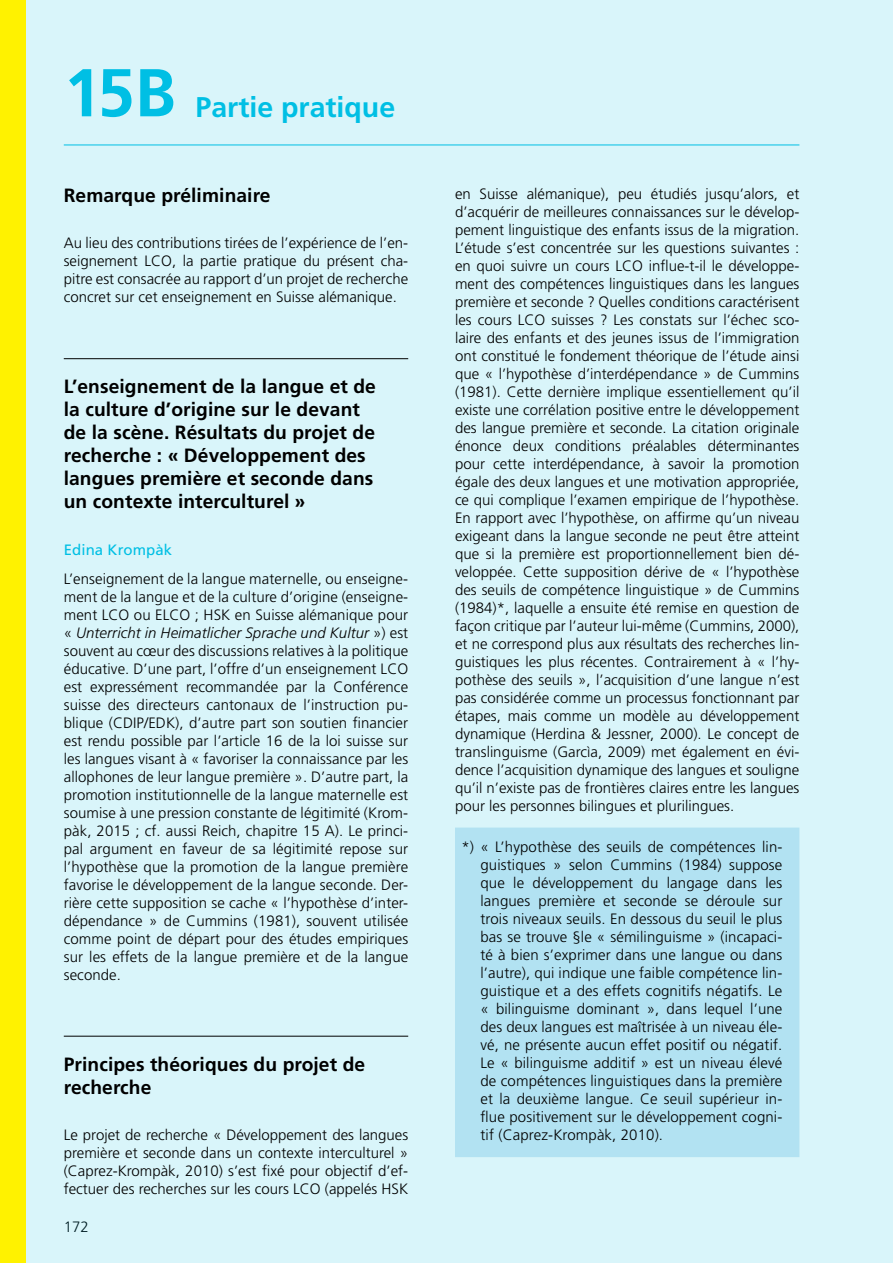
<style>
.page{position:relative;width:893px;height:1263px;background:#d9f5fa}
.page>*{position:absolute;margin:0;border:0;box-sizing:border-box;transform-origin:0 0}
.t1{font:700 67.5px "Frutiger";color:#00bfe4}
.t2{font:700 28.5px "Frutiger";color:#00bfe4}
.t3{font:700 19.2px/23.1px "Frutiger LT Pro";letter-spacing:.005em;color:#000}
.t4{font:300 15px/18px "Frutiger";color:#000;text-align:justify}
.t5{font:15px "Frutiger LT Pro";letter-spacing:.005em;color:#00bfe4}
.s1{font-style:italic}
.s2{font-family:"Frutiger LT Pro"}
</style>
<div class="page">
<hr style="left:64px;top:358px;width:344px;height:1px;background:#000">
<hr style="left:64px;top:1036px;width:344px;height:1px;background:#000">
<hr style="left:64px;top:145px;width:735px;height:1px;background:#00bfe4">
<div style="left:455px;top:827px;width:344px;height:330px;background:#b2e2f2"></div>
<div style="left:0;top:0;width:26px;height:1263px;background:#fff200"></div>
<h1 class="t1" style="left:64px;top:53px;width:114px">15B</h1>
<h2 class="t2" style="left:196px;top:91px;width:201px">Partie pratique</h2>
<p class="t3" style="left:64px;top:183px;width:208px">Remarque préliminaire</p>
<p class="t4" style="left:64px;top:234px;width:346px">Au lieu des contributions tirées de l’expérience de l’en&shy;seignement LCO, la partie pratique du présent cha&shy;pitre est consacrée au rapport d’un projet de recherche concret sur cet enseignement en Suisse alémanique.</p>
<p class="t3" style="left:64px;top:375px;width:314px">L’enseignement de la langue et de la culture d’origine sur le devant de la scène. Résultats du projet de recherche : « Développement des langues première et seconde dans un contexte interculturel »</p>
<p class="t5" style="left:64px;top:541px;width:110px">Edina Krompàk</p>
<p class="t4" style="left:64px;top:569px;width:346px">L’enseignement de la langue maternelle, ou enseigne&shy;ment de la langue et de la culture d’origine (enseigne&shy;ment LCO ou ELCO ; HSK en Suisse alémanique pour « <span class="s1">Unterricht in Heimatlicher Sprache und Kultur</span> ») est souvent au cœur des discussions relatives à la politique éducative. D’une part, l’offre d’un enseignement LCO est expressément recommandée par la Conférence suisse des directeurs cantonaux de l’instruction pu&shy;blique (CDIP/EDK), d’autre part son soutien financier est rendu possible par l’article 16 de la loi suisse sur les langues visant à « favoriser la connaissance par les allophones de leur langue première ». D’autre part, la promotion institutionnelle de la langue maternelle est soumise à une pression constante de légitimité (Krom&shy;pàk, 2015 ; cf. aussi Reich, chapitre 15 A). Le princi&shy;pal argument en faveur de sa légitimité repose sur l’hypothèse que la promotion de la langue première favorise le développement de la langue seconde. Der&shy;rière cette supposition se cache « l’hypothèse d’inter&shy;dépendance » de Cummins (1981), souvent utilisée comme point de départ pour des études empiriques sur les effets de la langue première et de la langue seconde.</p>
<p class="t3" style="left:64px;top:1052px;width:303px">Principes théoriques du projet de recherche</p>
<p class="t4" style="left:64px;top:1126px;width:346px">Le projet de recherche « Développement des langues première et seconde dans un contexte interculturel » (Caprez-Krompàk, 2010) s’est fixé pour objectif d’ef&shy;fectuer des recherches sur les cours LCO (appelés HSK</p>
<p class="t4" style="left:64px;top:1218px;width:27px">172</p>
<p class="t4" style="left:455px;top:185px;width:346px">en Suisse alémanique), peu étudiés jusqu’alors, et d’acquérir de meilleures connaissances sur le dévelop&shy;pement linguistique des enfants issus de la migration.<br>L’étude s’est concentrée sur les questions suivantes : en quoi suivre un cours LCO influe-t-il le développe&shy;ment des compétences linguistiques dans les langues première et seconde ? Quelles conditions caractérisent les cours LCO suisses ? Les constats sur l’échec sco&shy;laire des enfants et des jeunes issus de l’immigration ont constitué le fondement théorique de l’étude ainsi que « l’hypothèse d’interdépendance » de Cummins (1981). Cette dernière implique essentiellement qu’il existe une corrélation positive entre le développement des langue première et seconde. La citation originale énonce deux conditions préalables déterminantes pour cette interdépendance, à savoir la promotion égale des deux langues et une motivation appropriée, ce qui complique l’examen empirique de l’hypothèse.<br>En rapport avec l’hypothèse, on affirme qu’un niveau exigeant dans la langue seconde ne peut être atteint que si la première est proportionnellement bien dé&shy;veloppée. Cette supposition dérive de « l’hypothèse des seuils de compétence linguistique » de Cummins (1984)*, laquelle a ensuite été remise en question de façon critique par l’auteur lui-même (Cummins, 2000), et ne correspond plus aux résultats des recherches lin&shy;guistiques les plus récentes. Contrairement à « l’hy&shy;pothèse des seuils », l’acquisition d’une langue n’est pas considérée comme un processus fonctionnant par étapes, mais comme un modèle au développement dynamique (Herdina &amp; Jessner, 2000). Le concept de translinguisme (Garcìa, 2009) met également en évi&shy;dence l’acquisition dynamique des langues et souligne qu’il n’existe pas de frontières claires entre les langues pour les personnes bilingues et plurilingues.</p>
<p class="t4" style="left:480px;top:838px;width:303px;text-indent:-19px"><span class="s2">*)</span> « L’hypothèse des seuils de compétences lin&shy;guistiques » selon Cummins (1984) suppose que le développement du langage dans les langues première et seconde se déroule sur trois niveaux seuils. En dessous du seuil le plus bas se trouve §le « sémilinguisme » (incapaci&shy;té à bien s’exprimer dans une langue ou dans l’autre), qui indique une faible compétence lin&shy;guistique et a des effets cognitifs négatifs. Le « bilinguisme dominant », dans lequel l’une des deux langues est maîtrisée à un niveau éle&shy;vé, ne présente aucun effet positif ou négatif.<br>Le « bilinguisme additif » est un niveau élevé de compétences linguistiques dans la première et la deuxième langue. Ce seuil supérieur in&shy;flue positivement sur le développement cogni&shy;tif (Caprez-Krompàk, 2010).</p>
</div>
